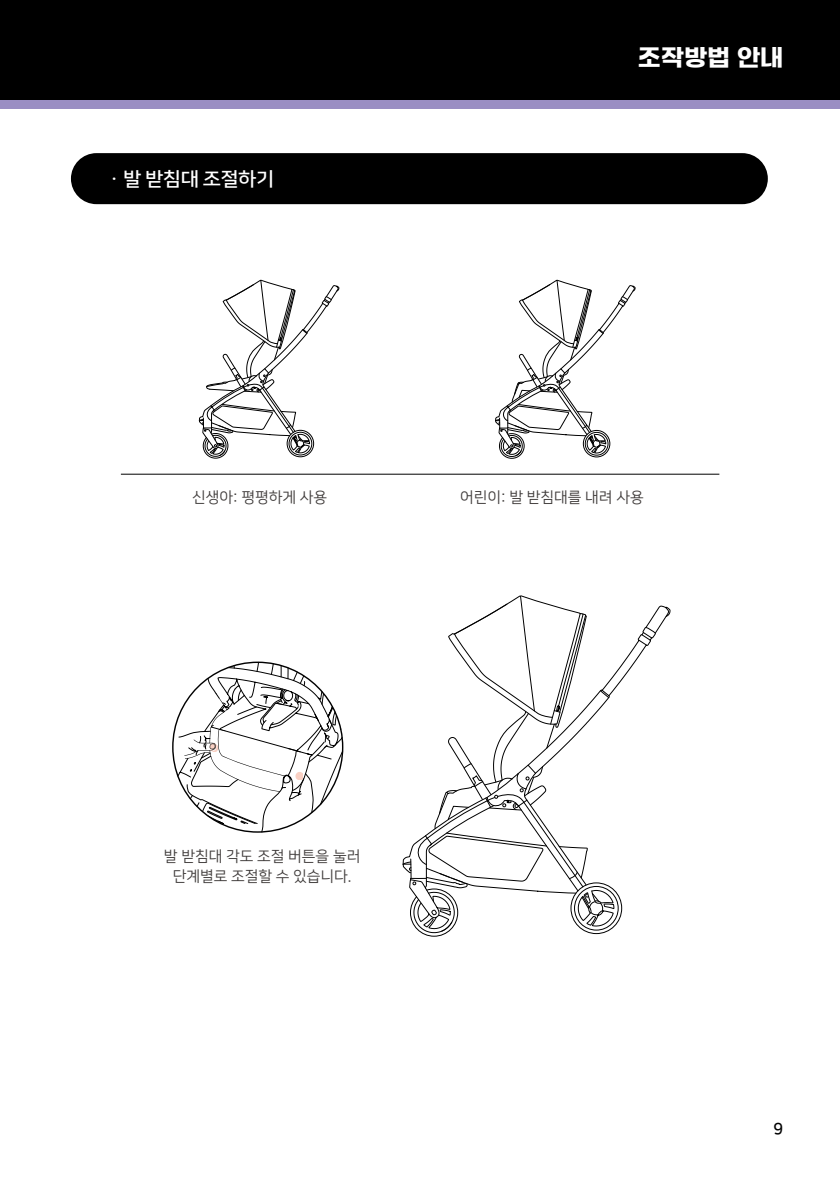
<style>
.page{position:relative;width:840px;height:1191px;background:#fff}
.page>*{position:absolute;margin:0;border:0;box-sizing:border-box;transform-origin:0 0}
.t1{font:24px "Gmarket Sans TTF Bold";color:#fff}
.t2{font:19px "Nanum Square B";letter-spacing:-.025em;color:#fff;scale:1.05 1}
.t3{font:16px "Nanum Square B";color:#000}
.t4{font:15px/20px "Nanum Square R";color:#3e3a39;text-align:center}
</style>
<div class="page">
<div style="left:0;top:99px;width:839px;height:10px;background:#9a8ec3"></div>
<div style="left:0;top:0;width:839px;height:100px;background:#000"></div>
<div style="left:71px;top:153px;width:696px;height:51px;background:#000;border-radius:26px"></div>
<svg style="left:198px;top:279px;width:141px;height:180px"></svg>
<hr style="left:121px;top:474px;width:598px;height:1px;background:#000">
<svg style="left:495px;top:279px;width:140px;height:180px"></svg>
<svg style="left:402px;top:595px;width:253px;height:338px"></svg>
<svg style="left:177px;top:661px;width:166px;height:171px"></svg>
<p class="t2" style="left:105px;top:169px;width:162px">ㆍ발 받침대 조절하기</p>
<h1 class="t1" style="left:637px;top:44px;width:147px">조작방법 안내</h1>
<p class="t4" style="left:192px;top:488px;width:136px">신생아: 평평하게 사용</p>
<p class="t4" style="left:460px;top:488px;width:185px">어린이: 발 받침대를 내려 사용</p>
<p class="t4" style="left:164px;top:847px;width:198px">발 받침대 각도 조절 버튼을 눌러 단계별로 조절할 수 있습니다.</p>
<p class="t3" style="left:773px;top:1120px;width:11px">9</p>
</div>
